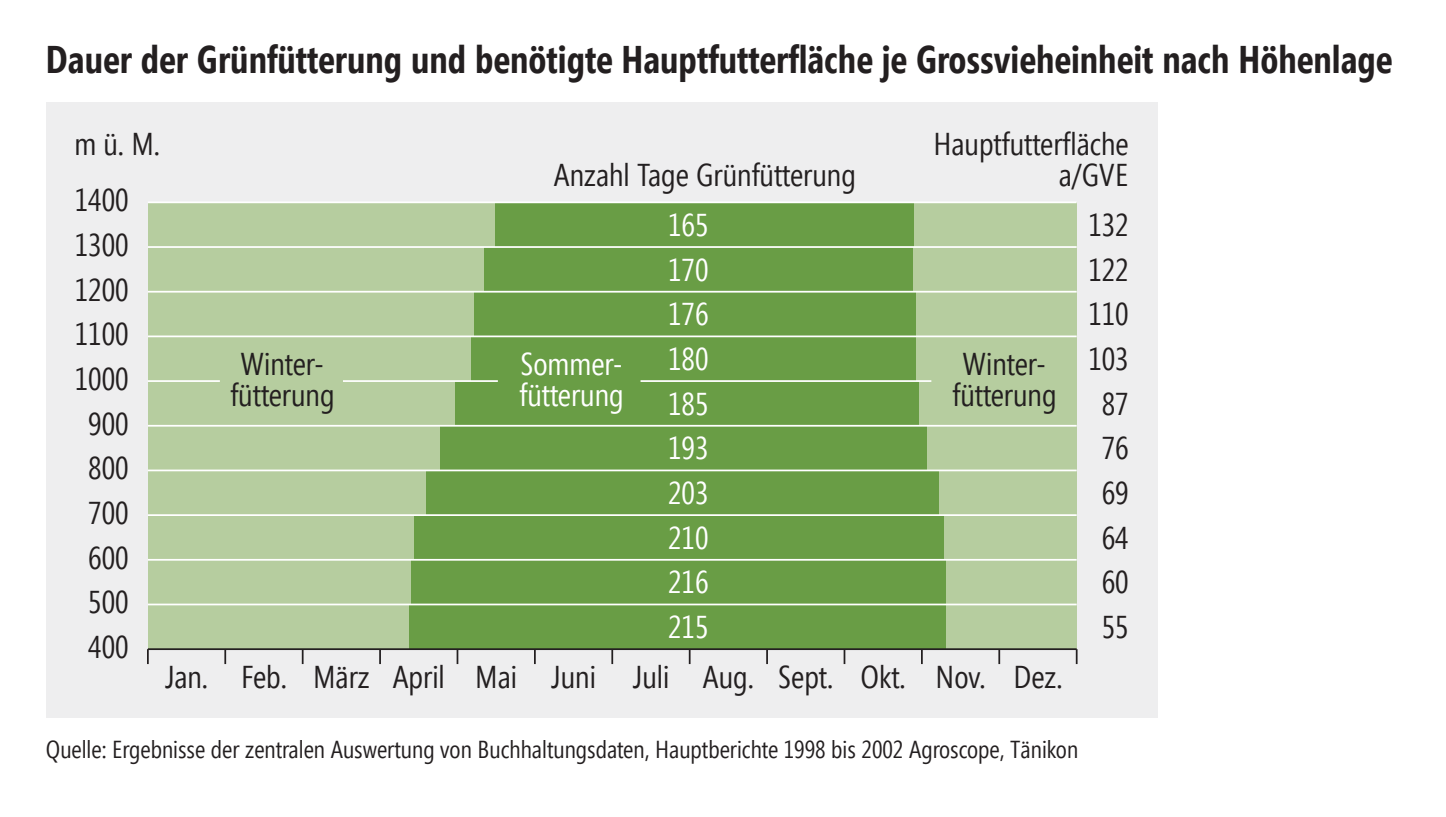
<style>
.page{position:relative;width:1446px;height:817px;background:#fff}
.page>*{position:absolute;margin:0;border:0;box-sizing:border-box;transform-origin:0 0}
.t1{font:700 38.5px "Segoe Condensed";color:#231f20}
.t2{font:31.5px/44.8px "Segoe Condensed";color:#231f20;text-align:center}
.t3{font:31.5px/44.8px "Segoe Condensed";color:#fff;text-align:justify}
.t4{font:24.5px "Segoe Condensed";color:#231f20}
</style>
<div class="page">
<div style="left:46px;top:103px;width:1111px;height:615px;background:#eeeeef"></div>
<div style="left:148px;top:202px;width:928px;height:447px;background:#b6cd9f"></div>
<div style="left:495px;top:202px;width:419px;height:45px;background:#699d45"></div>
<div style="left:484px;top:247px;width:428px;height:44px;background:#699d45"></div>
<div style="left:474px;top:291px;width:441px;height:45px;background:#699d45"></div>
<div style="left:471px;top:336px;width:444px;height:45px;background:#699d45"></div>
<div style="left:455px;top:381px;width:463px;height:44px;background:#699d45"></div>
<div style="left:440px;top:425px;width:486px;height:45px;background:#699d45"></div>
<div style="left:426px;top:470px;width:512px;height:45px;background:#699d45"></div>
<div style="left:414px;top:515px;width:530px;height:44px;background:#699d45"></div>
<div style="left:411px;top:559px;width:534px;height:45px;background:#699d45"></div>
<div style="left:409px;top:604px;width:536px;height:45px;background:#699d45"></div>
<hr style="left:148px;top:201px;width:928px;height:2px;background:#fff">
<hr style="left:148px;top:246px;width:928px;height:2px;background:#fff">
<hr style="left:148px;top:291px;width:928px;height:1px;background:#fff">
<hr style="left:148px;top:335px;width:928px;height:2px;background:#fff">
<hr style="left:640px;top:380px;width:291px;height:2px;background:#fff">
<hr style="left:343px;top:380px;width:155px;height:2px;background:#fff">
<hr style="left:148px;top:380px;width:72px;height:2px;background:#fff">
<hr style="left:148px;top:425px;width:928px;height:1px;background:#fff">
<hr style="left:148px;top:469px;width:928px;height:2px;background:#fff">
<hr style="left:148px;top:514px;width:928px;height:2px;background:#fff">
<hr style="left:148px;top:558px;width:928px;height:2px;background:#fff">
<hr style="left:148px;top:603px;width:928px;height:2px;background:#fff">
<hr style="left:148px;top:648px;width:928px;height:2px;background:#231f20">
<svg style="left:147px;top:649px;width:2px;height:15px"></svg>
<svg style="left:224px;top:650px;width:2px;height:14px"></svg>
<svg style="left:302px;top:650px;width:1px;height:14px"></svg>
<svg style="left:379px;top:650px;width:2px;height:14px"></svg>
<svg style="left:456px;top:650px;width:2px;height:14px"></svg>
<svg style="left:534px;top:650px;width:2px;height:14px"></svg>
<svg style="left:611px;top:650px;width:2px;height:14px"></svg>
<svg style="left:689px;top:650px;width:1px;height:14px"></svg>
<svg style="left:766px;top:650px;width:2px;height:14px"></svg>
<svg style="left:843px;top:650px;width:2px;height:14px"></svg>
<svg style="left:921px;top:650px;width:1px;height:14px"></svg>
<svg style="left:998px;top:650px;width:2px;height:14px"></svg>
<svg style="left:1075px;top:649px;width:2px;height:15px"></svg>
<p class="t1" style="left:46px;top:35px;width:1348px">Dauer der Grünfütterung und benötigte Hauptfutterfläche je Grossvieheinheit nach Höhenlage</p>
<p class="t2" style="left:74px;top:121px;width:87px">m ü. M.</p>
<p class="t2" style="left:933px;top:121px;width:197px">Hauptfutterfläche</p>
<p class="t2" style="left:554px;top:153px;width:303px">Anzahl Tage Grünfütterung</p>
<p class="t2" style="left:1058px;top:153px;width:71px">a/GVE</p>
<p class="t2" style="left:75px;top:178px;width:55px">1400<br>1300<br>1200<br>1100<br>1000<br>900<br>800<br>700<br>600<br>500<br>400</p>
<p class="t2" style="left:1088px;top:202px;width:42px">132<br>122<br>110<br>103<br>87<br>76<br>69<br>64<br>60<br>55</p>
<p class="t3" style="left:668px;top:203px;width:42px">165<br>170<br>176<br>180<br>185<br>193<br>203<br>210<br>216<br>215</p>
<p class="t3" style="left:519px;top:348px;width:106px;line-height:31.5px">Sommer&shy;fütterung</p>
<p class="t2" style="left:230px;top:348px;width:106px;line-height:31.5px">Winter&shy;fütterung</p>
<p class="t2" style="left:952px;top:348px;width:106px;line-height:31.5px">Winter&shy;fütterung</p>
<p class="t2" style="left:165px;top:654px;width:899px">Jan. Feb. März April Mai Juni Juli Aug. Sept. Okt. Nov. Dez.</p>
<p class="t4" style="left:46px;top:734px;width:1033px">Quelle: Ergebnisse der zentralen Auswertung von Buchhaltungsdaten, Hauptberichte 1998 bis 2002 Agroscope, Tänikon</p>
</div>
